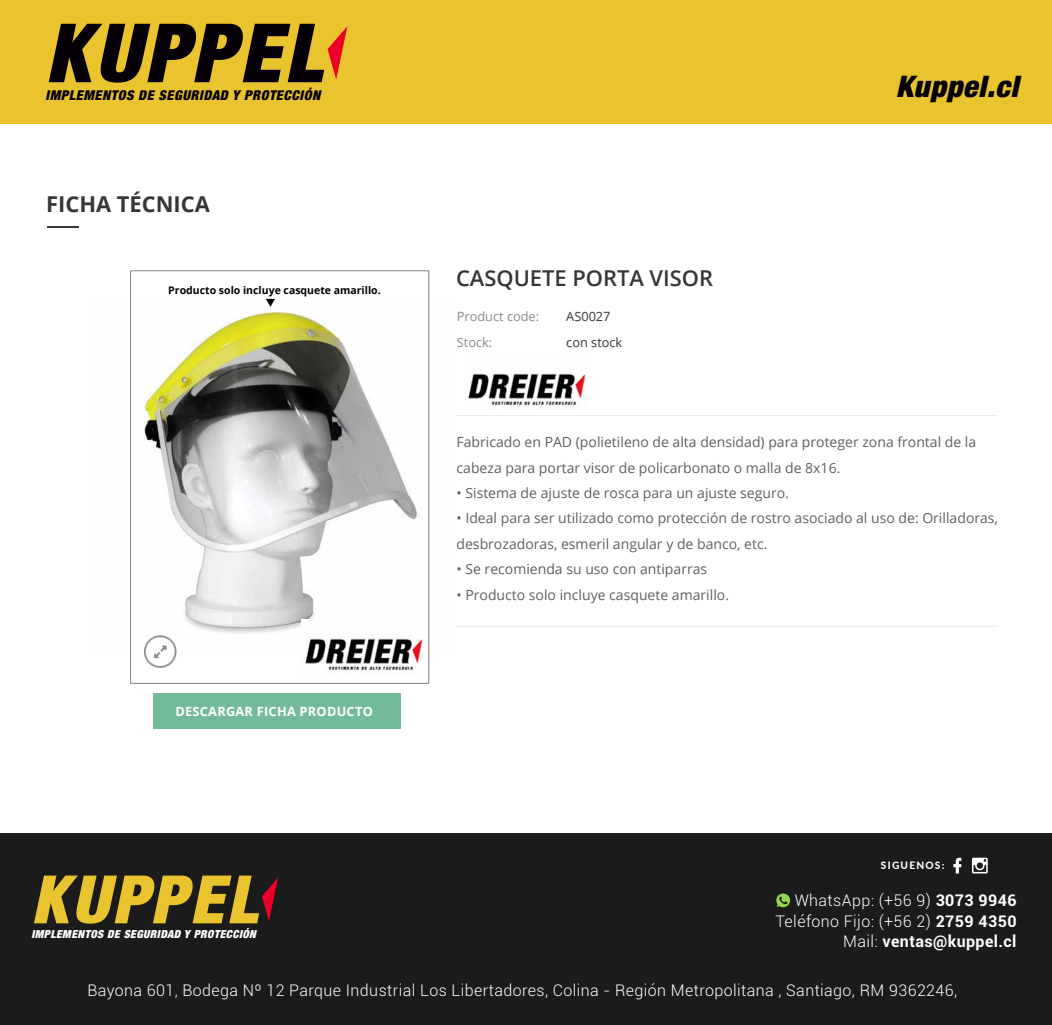
<style>
.page{position:relative;width:1052px;height:1025px;background:#fff}
.page>*{position:absolute;margin:0;border:0;box-sizing:border-box;transform-origin:0 0}
.t1{font:italic 900 condensed 29.75px "Helvetica Neue LT Pro";letter-spacing:.02em;color:#040006}
.t2{font:600 21.88px "Open Sans";color:#363636}
.t3{font:700 21.88px "Open Sans";color:#363636}
.t4{font:300 16.01px/20.6px "Roboto";letter-spacing:.025em;color:#fff;text-align:right}
.t5{font:14px/25.4px "Open Sans";color:#606060}
.t6{font:italic 900 condensed 13.56px "Helvetica Neue LT Pro";letter-spacing:.04em;color:#040006}
.t7{font:700 12.78px "Open Sans";letter-spacing:.02em;color:#fff}
.t8{font:12.78px "Open Sans";color:#888a8e}
.t9{font:12.78px "Open Sans";color:#363636}
.t10{font:italic 900 condensed 11.11px "Helvetica Neue LT Pro";letter-spacing:.04em;color:#fff}
.t11{font:700 10.5px "Open Sans";color:#020202}
.t12{font:800 10.15px "Lato";letter-spacing:.12em;color:#fff}
.s1{font-weight:700}
</style>
<div class="page">
<img style="left:143px;top:296px;width:287px;height:360px">
<div style="left:0;top:834px;width:1051px;height:191px;background:#1b1b1b"></div>
<svg style="left:34px;top:876px;width:244px;height:48px"></svg>
<svg style="left:953px;top:858px;width:8px;height:16px"></svg>
<svg style="left:972px;top:858px;width:15px;height:15px"></svg>
<svg style="left:776px;top:893px;width:14px;height:14px"></svg>
<div style="left:0;top:0;width:1051px;height:123px;background:#eac42e"></div>
<hr style="left:47px;top:226px;width:32px;height:2px;background:#363636">
<hr style="left:456px;top:415px;width:542px;height:1px;background:#ecebec">
<div style="left:153px;top:693px;width:247px;height:36px;background:#72ba9a"></div>
<svg style="left:49px;top:24px;width:298px;height:59px"></svg>
<hr style="left:456px;top:626px;width:542px;height:1px;background:#ecebec">
<img style="left:301px;top:619px;width:123px;height:52px">
<img style="left:468px;top:373px;width:118px;height:33px">
<div style="left:130px;top:270px;width:299px;height:414px;border:1px solid #828282"></div>
<img style="left:144px;top:636px;width:32px;height:32px">
<svg style="left:154px;top:646px;width:13px;height:12px"></svg>
<svg style="left:266px;top:299px;width:9px;height:8px"></svg>
<p class="t6" style="left:46px;top:87px;width:276px">IMPLEMENTOS DE SEGURIDAD Y PROTECCIÓN</p>
<h2 class="t3" style="left:46px;top:189px;width:165px">FICHA TÉCNICA</h2>
<p class="t11" style="left:168px;top:283px;width:214px">Producto solo incluye casquete amarillo.</p>
<p class="t7" style="left:175px;top:702px;width:199px">DESCARGAR FICHA PRODUCTO</p>
<p class="t10" style="left:31px;top:927px;width:226px">IMPLEMENTOS DE SEGURIDAD Y PROTECCIÓN</p>
<h2 class="t2" style="left:456px;top:263px;width:258px">CASQUETE PORTA VISOR</h2>
<p class="t8" style="left:457px;top:307px;width:84px">Product code:</p>
<p class="t9" style="left:566px;top:307px;width:46px">AS0027</p>
<p class="t8" style="left:457px;top:333px;width:37px">Stock:</p>
<p class="t9" style="left:566px;top:333px;width:58px">con stock</p>
<h1 class="t1" style="left:895px;top:68px;width:124px">Kuppel.cl</h1>
<p class="t5" style="left:456px;top:429px;width:521px">Fabricado en PAD (polietileno de alta densidad) para proteger zona frontal de la cabeza para portar visor de policarbonato o malla de 8x16.</p>
<p class="t5" style="left:456px;top:480px;width:334px">• Sistema de ajuste de rosca para un ajuste seguro.</p>
<p class="t5" style="left:456px;top:505px;width:543px">• Ideal para ser utilizado como protección de rostro asociado al uso de: Orilladoras, desbrozadoras, esmeril angular y de banco, etc.</p>
<p class="t5" style="left:456px;top:556px;width:252px">• Se recomienda su uso con antiparras</p>
<p class="t5" style="left:456px;top:581px;width:274px">• Producto solo incluye casquete amarillo.</p>
<p class="t12" style="left:880px;top:858px;width:65px">SIGUENOS:</p>
<p class="t4" style="left:775px;top:890px;width:242px">WhatsApp: (+56 9) <span class="s1">3073 9946<br></span>Teléfono Fijo: (+56 2) <span class="s1">2759 4350<br></span>Mail: <span class="s1">ventas@kuppel.cl</span></p>
<p class="t4" style="left:87px;top:979px;width:871px">Bayona 601, Bodega Nº 12 Parque Industrial Los Libertadores, Colina - Región Metropolitana , Santiago, RM 9362246,</p>
</div>
